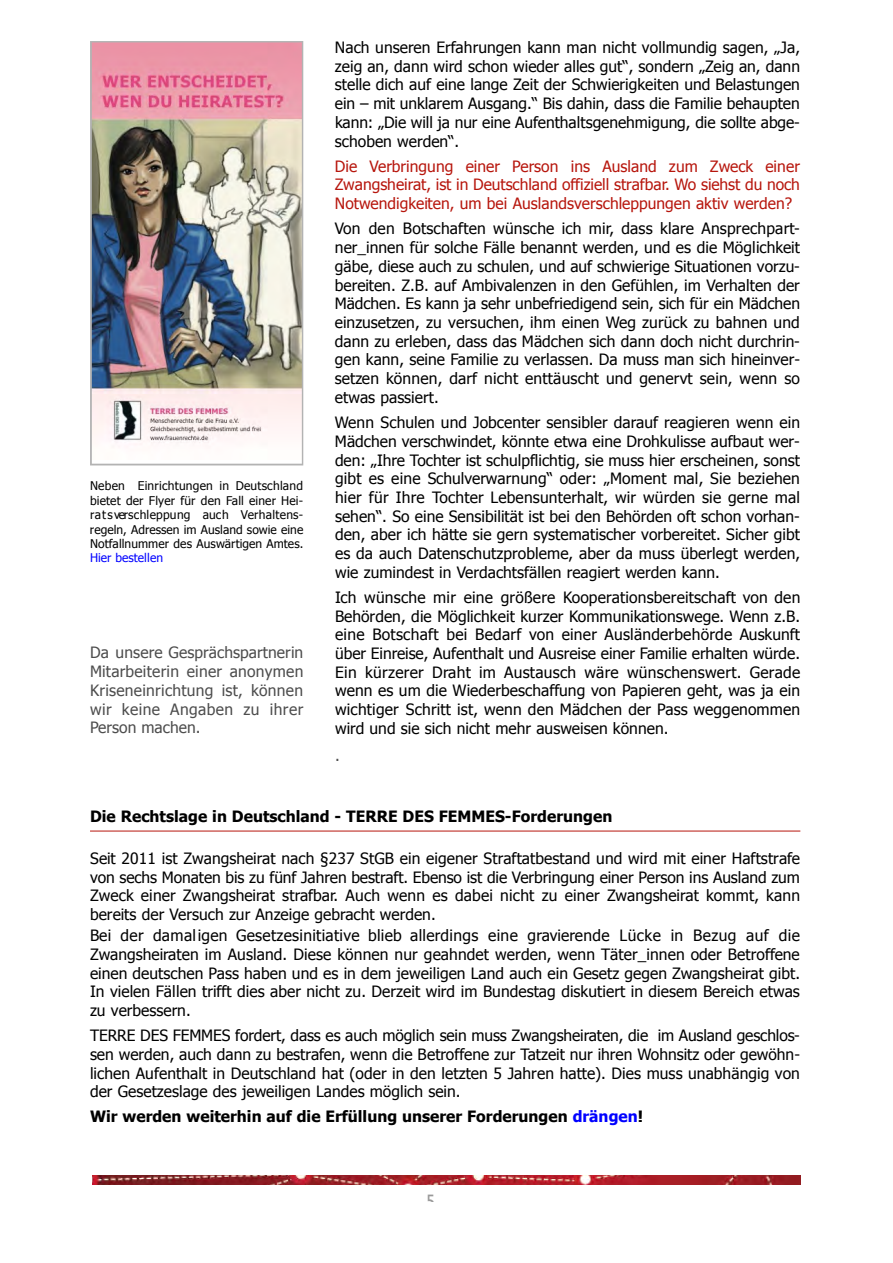
<style>
.page{position:relative;width:893px;height:1263px;background:#fff}
.page>*{position:absolute;margin:0;border:0;box-sizing:border-box;transform-origin:0 0}
.t1{font:18px "Gill Sans";color:#999}
.t2{font:15.6px/18.8px "Tahoma";color:#000;text-align:justify}
.t3{font:15.6px/18.8px "Tahoma";color:#b7160d;text-align:justify}
.t4{font:15.6px/18.8px "Tahoma";letter-spacing:.02em;color:#4d4d4d;text-align:justify}
.t5{font:700 15.6px "Tahoma";color:#000}
.t6{font:12px/14.4px "Tahoma";letter-spacing:.005em;color:#000;text-align:justify}
.t7{font:12px "Tahoma";color:#00f}
.s1{color:#00f}
</style>
<div class="page">
<img style="left:90px;top:41px;width:213px;height:424px">
<hr style="left:90px;top:831px;width:710px;height:1px;background:#b7160d">
<img style="left:93px;top:1175px;width:707px;height:10px">
<p class="t6" style="left:90px;top:478px;width:215px">Neben Einrichtungen in Deutschland bietet der Flyer für den Fall einer Hei&shy;ra t s verschleppung auch Ve rh a lte n s - regeln, Adressen im Ausland sowie eine Notfallnummer des Auswärtigen Amtes.</p>
<p class="t7" style="left:90px;top:550px;width:74px">Hier bestellen</p>
<p class="t4" style="left:90px;top:643px;width:215px">Da unsere Gesprächspartnerin Mitarbeiterin einer anonymen Kriseneinrichtung ist, können wir keine Angaben zu ihrer Person machen.</p>
<p class="t2" style="left:335px;top:37px;width:466px">Nach unseren Erfahrungen kann man nicht vollmundig sagen, „Ja, zeig an, dann wird schon wieder alles gut“, sondern „Zeig an, dann stelle dich auf eine lange Zeit der Schwierigkeiten und Belastungen ein – mit unklarem Ausgang.“ Bis dahin, dass die Familie behaupten kann: „Die will ja nur eine Aufenthaltsgenehmigung, die sollte abge&shy;schoben werden“.</p>
<p class="t3" style="left:335px;top:156px;width:466px">Die Verbringung einer Person ins Ausland zum Zweck einer Zwangsheirat, ist in Deutschland offiziell strafbar. Wo siehst du noch Notwendigkeiten, um bei Auslandsverschleppungen aktiv werden?</p>
<p class="t2" style="left:335px;top:219px;width:466px">Von den Botschaften wünsche ich mir, dass klare Ansprechpart&shy;ner_innen für solche Fälle benannt werden, und es die Möglichkeit gäbe, diese auch zu schulen, und auf schwierige Situationen vorzu&shy;bereiten. Z.B. auf Ambivalenzen in den Gefühlen, im Verhalten der Mädchen. Es kann ja sehr unbefriedigend sein, sich für ein Mädchen einzusetzen, zu versuchen, ihm einen Weg zurück zu bahnen und dann zu erleben, dass das Mädchen sich dann doch nicht durchrin&shy;gen kann, seine Familie zu verlassen. Da muss man sich hineinver&shy;setzen können, darf nicht enttäuscht und genervt sein, wenn so etwas passiert.</p>
<p class="t2" style="left:335px;top:413px;width:467px">Wenn Schulen und Jobcenter sensibler darauf reagieren wenn ein Mädchen verschwindet, könnte etwa eine Drohkulisse aufbaut wer&shy;den: „Ihre Tochter ist schulpflichtig, sie muss hier erscheinen, sonst gibt es eine Schulverwarnung“ oder: „Moment mal, Sie beziehen hier für Ihre Tochter Lebensunterhalt, wir würden sie gerne mal sehen“. So eine Sensibilität ist bei den Behörden oft schon vorhan&shy;den, aber ich hätte sie gern systematischer vorbereitet. Sicher gibt es da auch Datenschutzprobleme, aber da muss überlegt werden, wie zumindest in Verdachtsfällen reagiert werden kann.</p>
<p class="t2" style="left:335px;top:587px;width:467px">Ich wünsche mir eine größere Kooperationsbereitschaft von den Behörden, die Möglichkeit kurzer Kommunikationswege. Wenn z.B. eine Botschaft bei Bedarf von einer Ausländerbehörde Auskunft über Einreise, Aufenthalt und Ausreise einer Familie erhalten würde.<br>Ein kürzerer Draht im Austausch wäre wünschenswert. Gerade wenn es um die Wiederbeschaffung von Papieren geht, was ja ein wichtiger Schritt ist, wenn den Mädchen der Pass weggenommen wird und sie sich nicht mehr ausweisen können.</p>
<p class="t4" style="left:335px;top:746px;width:6px">.</p>
<p class="t5" style="left:90px;top:807px;width:523px">Die Rechtslage in Deutschland - TERRE DES FEMMES-Forderungen</p>
<p class="t2" style="left:90px;top:848px;width:711px">Seit 2011 ist Zwangsheirat nach §237 StGB ein eigener Straftatbestand und wird mit einer Haftstrafe von sechs Monaten bis zu fünf Jahren bestraft. Ebenso ist die Verbringung einer Person ins Ausland zum Zweck einer Zwangsheirat strafbar. Auch wenn es dabei nicht zu einer Zwangsheirat kommt, kann bereits der Versuch zur Anzeige gebracht werden.</p>
<p class="t2" style="left:90px;top:926px;width:711px">Bei der damaligen Gesetzesinitiative blieb allerdings eine gravierende Lücke in Bezug auf die Zwangsheiraten im Ausland. Diese können nur geahndet werden, wenn Täter_innen oder Betroffene einen deutschen Pass haben und es in dem jeweiligen Land auch ein Gesetz gegen Zwangsheirat gibt.<br>In vielen Fällen trifft dies aber nicht zu. Derzeit wird im Bundestag diskutiert in diesem Bereich etwas zu verbessern.</p>
<p class="t2" style="left:90px;top:1026px;width:711px">TERRE DES FEMMES fordert, dass es auch möglich sein muss Zwangsheiraten, die im Ausland geschlos&shy;sen werden, auch dann zu bestrafen, wenn die Betroffene zur Tatzeit nur ihren Wohnsitz oder gewöhn&shy;lichen Aufenthalt in Deutschland hat (oder in den letzten 5 Jahren hatte). Dies muss unabhängig von der Gesetzeslage des jeweiligen Landes möglich sein.</p>
<p class="t5" style="left:90px;top:1107px;width:554px">Wir werden weiterhin auf die Erfüllung unserer Forderungen <span class="s1">drängen</span>!</p>
<p class="t1" style="left:426px;top:1190px;width:10px">5</p>
</div>
